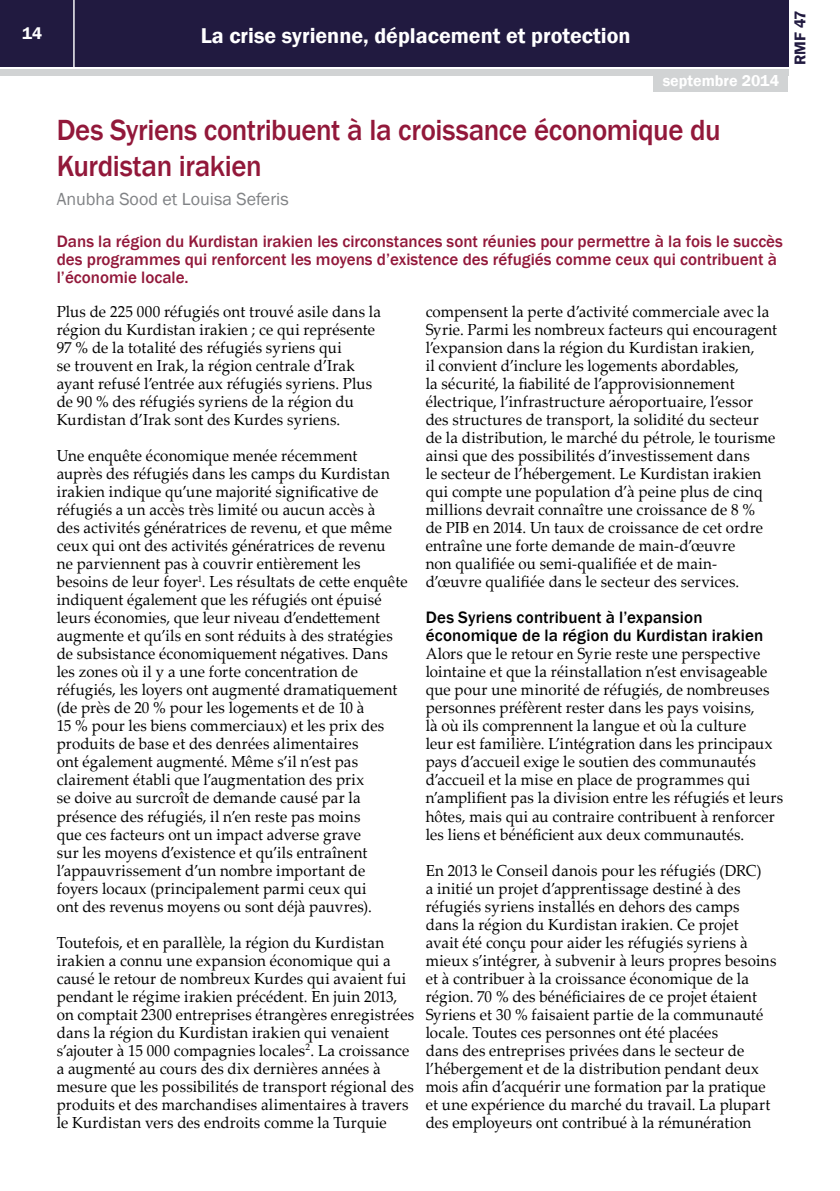
<style>
.page{position:relative;width:840px;height:1191px;background:#fff}
.page>*{position:absolute;margin:0;border:0;box-sizing:border-box;transform-origin:0 0}
.t1{font:500 30px/36px "Franklin Gothic";letter-spacing:-.015em;color:#92183a;scale:.96 1}
.t2{font:600 22px "Franklin Gothic";color:#fff}
.t3{font:18px "Franklin Gothic";color:#808285}
.t4{font:500 17px/18px "Franklin Gothic";color:#92183a}
.t5{font:500 17px/18px "Franklin Gothic";letter-spacing:.01em;color:#000}
.t6{font:600 17px "Franklin Gothic";color:#fff}
.t7{font:16px/18px "Palatino Linotype";letter-spacing:.01em;color:#000;scale:.94 1}
.t8{font:600 16px "Franklin Gothic";color:#fff}
.t9{font:600 16px "Franklin Gothic";color:#211a40}
</style>
<div class="page">
<div style="left:0;top:0;width:787px;height:66px;background:#211a40"></div>
<div style="left:0;top:69px;width:787px;height:6px;background:#d1d3d4"></div>
<hr style="left:73px;top:0;width:2px;height:67px;background:#fff">
<div style="left:653px;top:74px;width:134px;height:18px;background:#d1d3d4"></div>
<p class="t6" style="left:22px;top:23px;width:22px">14</p>
<h2 class="t2" style="left:201px;top:22px;width:431px">La crise syrienne, déplacement et protection</h2>
<p class="t8" style="left:662px;top:71px;width:118px">septembre 2014</p>
<h1 class="t1" style="left:57px;top:112px;width:692px">Des Syriens contribuent à la croissance économique du<br>Kurdistan irakien</h1>
<p class="t3" style="left:57px;top:188px;width:233px">Anubha Sood et Louisa Seferis</p>
<p class="t4" style="left:57px;top:233px;width:727px">Dans la région du Kurdistan irakien les circonstances sont réunies pour permettre à la fois le succès des programmes qui renforcent les moyens d’existence des réfugiés comme ceux qui contribuent à l’économie locale.</p>
<p class="t7" style="left:57px;top:302px;width:346px">Plus de 225 000 réfugiés ont trouvé asile dans la région du Kurdistan irakien ; ce qui représente 97 % de la totalité des réfugiés syriens qui<br>se trouvent en Irak, la région centrale d’Irak ayant refusé l’entrée aux réfugiés syriens. Plus de 90 % des réfugiés syriens de la région du Kurdistan d’Irak sont des Kurdes syriens.</p>
<p class="t7" style="left:57px;top:446px;width:374px">Une enquête économique menée récemment<br>auprès des réfugiés dans les camps du Kurdistan irakien indique qu’une majorité significative de réfugiés a un accès très limité ou aucun accès à<br>des activités génératrices de revenu, et que même ceux qui ont des activités génératrices de revenu<br>ne parviennent pas à couvrir entièrement les besoins de leur foyer<sup>1</sup>. Les résultats de cette enquête indiquent également que les réfugiés ont épuisé leurs économies, que leur niveau d’endettement augmente et qu’ils en sont réduits à des stratégies de subsistance économiquement négatives. Dans les zones où il y a une forte concentration de réfugiés, les loyers ont augmenté dramatiquement (de près de 20 % pour les logements et de 10 à<br>15 % pour les biens commerciaux) et les prix des produits de base et des denrées alimentaires<br>ont également augmenté. Même s’il n’est pas clairement établi que l’augmentation des prix<br>se doive au surcroît de demande causé par la présence des réfugiés, il n’en reste pas moins<br>que ces facteurs ont un impact adverse grave<br>sur les moyens d’existence et qu’ils entraînent l’appauvrissement d’un nombre important de foyers locaux (principalement parmi ceux qui<br>ont des revenus moyens ou sont déjà pauvres).</p>
<p class="t7" style="left:57px;top:932px;width:381px">Toutefois, et en parallèle, la région du Kurdistan irakien a connu une expansion économique qui a causé le retour de nombreux Kurdes qui avaient fui pendant le régime irakien précédent. En juin 2013, on comptait 2300 entreprises étrangères enregistrées dans la région du Kurdistan irakien qui venaient s’ajouter à 15 000 compagnies locales<sup>2</sup>. La croissance a augmenté au cours des dix dernières années à mesure que les possibilités de transport régional des produits et des marchandises alimentaires à travers le Kurdistan vers des endroits comme la Turquie</p>
<p class="t7" style="left:425px;top:302px;width:375px">compensent la perte d’activité commerciale avec la Syrie. Parmi les nombreux facteurs qui encouragent l’expansion dans la région du Kurdistan irakien,<br>il convient d’inclure les logements abordables,<br>la sécurité, la fiabilité de l’approvisionnement électrique, l’infrastructure aéroportuaire, l’essor des structures de transport, la solidité du secteur de la distribution, le marché du pétrole, le tourisme ainsi que des possibilités d’investissement dans<br>le secteur de l’hébergement. Le Kurdistan irakien qui compte une population d’à peine plus de cinq millions devrait connaître une croissance de 8 %<br>de PIB en 2014. Un taux de croissance de cet ordre entraîne une forte demande de main-d’œuvre<br>non qualifiée ou semi-qualifiée et de main&shy;d’œuvre qualifiée dans le secteur des services.</p>
<p class="t5" style="left:425px;top:609px;width:339px">Des Syriens contribuent à l’expansion économique de la région du Kurdistan irakien</p>
<p class="t7" style="left:425px;top:644px;width:381px">Alors que le retour en Syrie reste une perspective lointaine et que la réinstallation n’est envisageable que pour une minorité de réfugiés, de nombreuses personnes préfèrent rester dans les pays voisins,<br>là où ils comprennent la langue et où la culture<br>leur est familière. L’intégration dans les principaux pays d’accueil exige le soutien des communautés d’accueil et la mise en place de programmes qui n’amplifient pas la division entre les réfugiés et leurs hôtes, mais qui au contraire contribuent à renforcer les liens et bénéficient aux deux communautés.</p>
<p class="t7" style="left:425px;top:860px;width:374px">En 2013 le Conseil danois pour les réfugiés (DRC)<br>a initié un projet d’apprentissage destiné à des réfugiés syriens installés en dehors des camps dans la région du Kurdistan irakien. Ce projet<br>avait été conçu pour aider les réfugiés syriens à mieux s’intégrer, à subvenir à leurs propres besoins et à contribuer à la croissance économique de la région. 70 % des bénéficiaires de ce projet étaient Syriens et 30 % faisaient partie de la communauté locale. Toutes ces personnes ont été placées<br>dans des entreprises privées dans le secteur de l’hébergement et de la distribution pendant deux mois afin d’acquérir une formation par la pratique et une expérience du marché du travail. La plupart des employeurs ont contribué à la rémunération</p>
<p class="t9" style="left:789px;top:65px;width:57px;rotate:-90deg">RMF 47</p>
</div>
